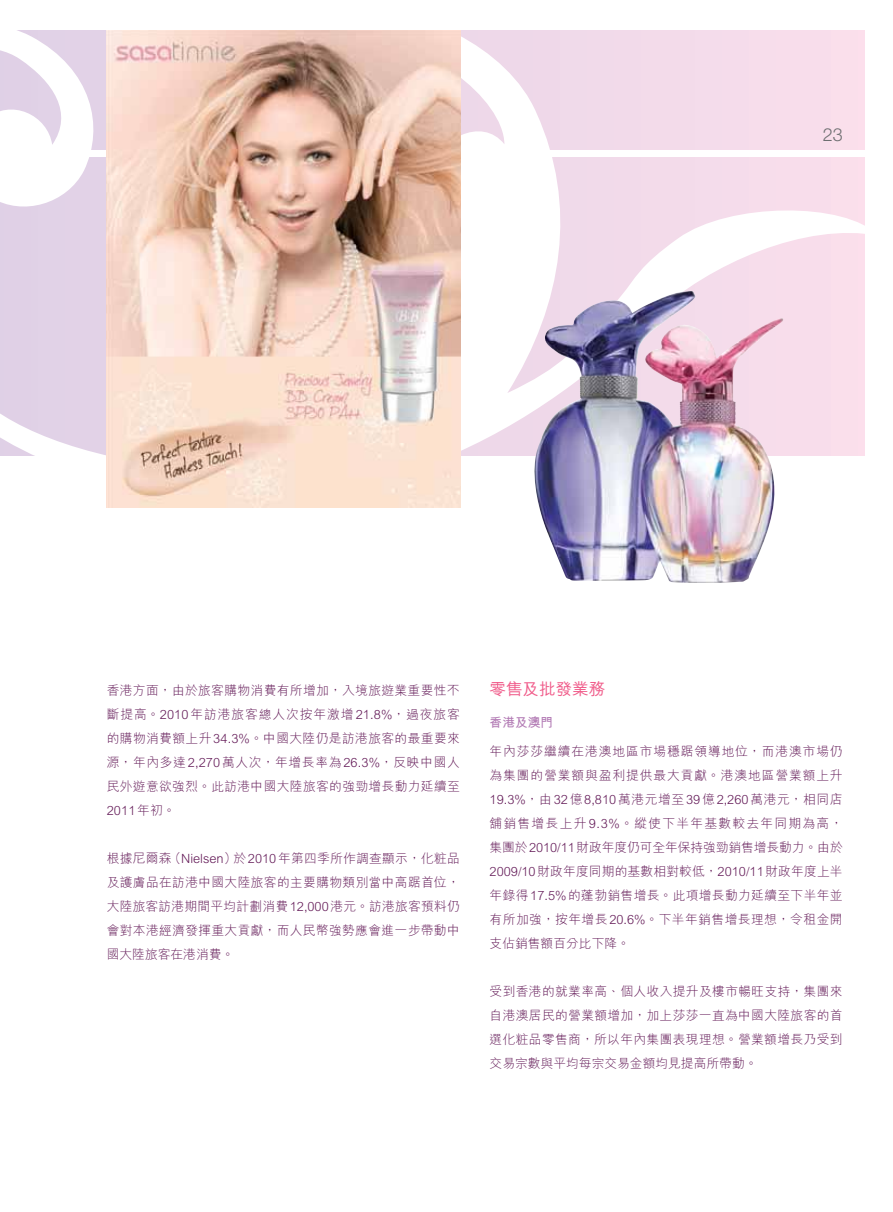
<style>
.page{position:relative;width:893px;height:1212px;background:#fff}
.page>*{position:absolute;margin:0;border:0;box-sizing:border-box;transform-origin:0 0}
.t1{font:300 18px "Helvetica Neue LT Std";color:#6d6e70}
.t2{font:16.5px "M Hei HK Medium E Ten B5 H";color:#f05a89}
.t3{font:12.75px/24px "M Hei HK Light E Ten B5 H";letter-spacing:.025em;color:#621856;text-align:justify}
.t4{font:12.75px "M Hei HK Bold E Ten B5 H";color:#b27ab4}
</style>
<div class="page">
<svg style="left:1px;top:30px;width:864px;height:478px"></svg>
<img style="left:107px;top:30px;width:354px;height:477px">
<img style="left:532px;top:291px;width:251px;height:292px">
<h1 class="t1" style="left:822px;top:128px;width:22px">23</h1>
<p class="t3" style="left:107px;top:680px;width:355px">香港方面，由於旅客購物消費有所增加，入境旅遊業重要性不斷提高。2010年訪港旅客總人次按年激增21.8%，過夜旅客的購物消費額上升34.3%。中國大陸仍是訪港旅客的最重要來源，年內多達2,270萬人次，年增長率為26.3%，反映中國人民外遊意欲強烈。此訪港中國大陸旅客的強勁增長動力延續至2011年初。</p>
<p class="t3" style="left:107px;top:848px;width:354px">根據尼爾森（Nielsen）於2010年第四季所作調查顯示，化粧品及護膚品在訪港中國大陸旅客的主要購物類別當中高踞首位，大陸旅客訪港期間平均計劃消費12,000港元。訪港旅客預料仍會對本港經濟發揮重大貢獻，而人民幣強勢應會進一步帶動中國大陸旅客在港消費。</p>
<p class="t2" style="left:489px;top:682px;width:117px">零售及批發業務</p>
<p class="t4" style="left:489px;top:718px;width:65px">香港及澳門</p>
<p class="t3" style="left:489px;top:741px;width:354px">年內莎莎繼續在港澳地區市場穩踞領導地位，而港澳市場仍為集團的營業額與盈利提供最大貢獻。港澳地區營業額上升19.3%，由32億8,810萬港元增至39億2,260萬港元，相同店舖銷售增長上升9.3%。縱使下半年基數較去年同期為高，集團於2010/11財政年度仍可全年保持強勁銷售增長動力。由於2009/10財政年度同期的基數相對較低，2010/11財政年度上半年錄得17.5%的蓬勃銷售增長。此項增長動力延續至下半年並有所加強，按年增長20.6%。下半年銷售增長理想，令租金開支佔銷售額百分比下降。</p>
<p class="t3" style="left:489px;top:981px;width:354px">受到香港的就業率高、個人收入提升及樓市暢旺支持，集團來自港澳居民的營業額增加，加上莎莎一直為中國大陸旅客的首選化粧品零售商，所以年內集團表現理想。營業額增長乃受到交易宗數與平均每宗交易金額均見提高所帶動。</p>
</div>
